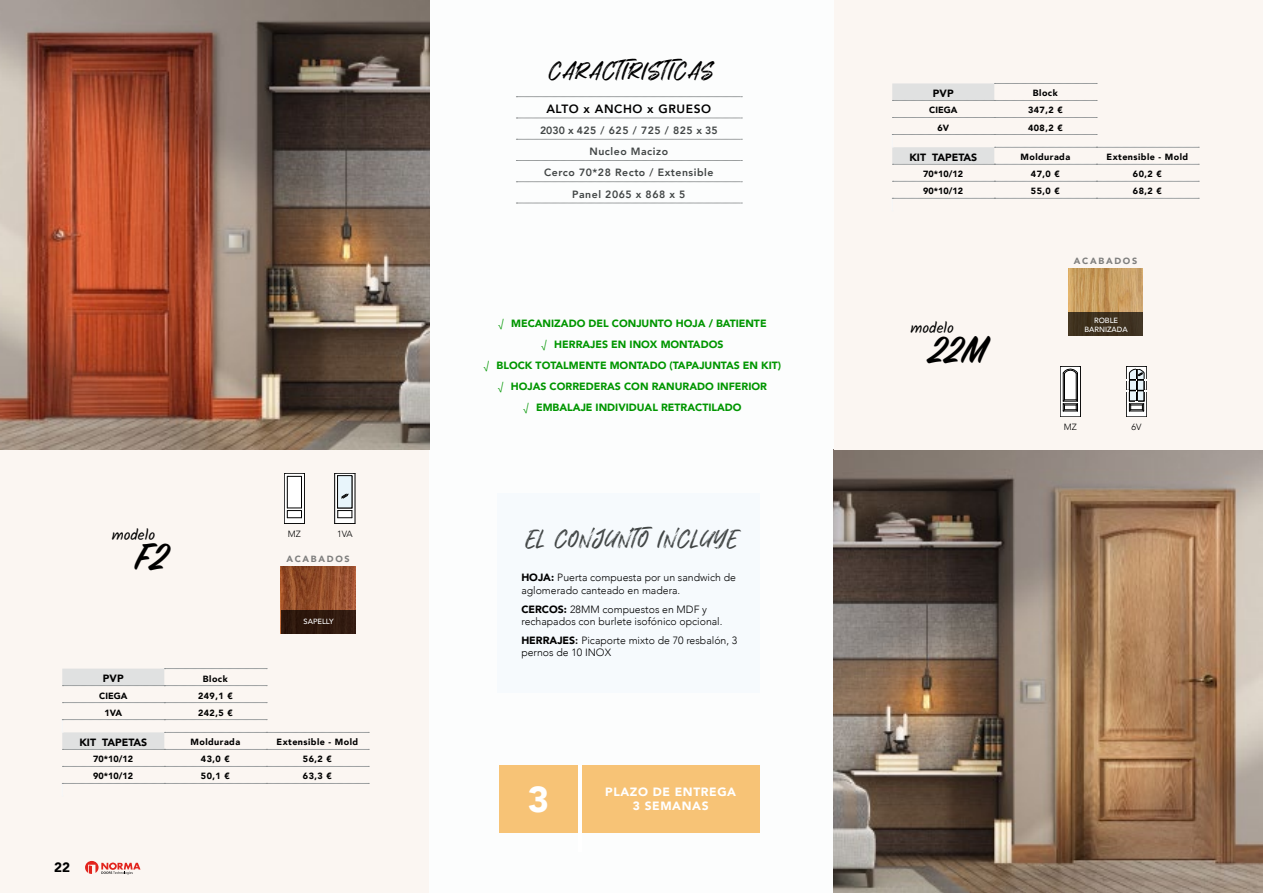
<style>
.page{position:relative;width:1263px;height:893px;background:#fff}
.page>*{position:absolute;margin:0;border:0;box-sizing:border-box;transform-origin:0 0}
.t1{font:600 42px "Sign Painter House Script";color:#000}
.t2{font:900 36px "Avenir";color:#fff}
.t3{font:25.5px "Hiatus";letter-spacing:.05em;color:#414545}
.t4{font:25.5px "Hiatus";letter-spacing:.06em;color:#000}
.t5{font:15px "Kalam";color:#000}
.t6{font:900 13.5px "Avenir";color:#000}
.t7{font:900 12px/14.4px "Avenir";letter-spacing:.05em;color:#fff;text-align:center}
.t8{font:800 12px "Avenir";letter-spacing:.05em;color:#000}
.t9{font:300 10.5px/12.6px "Avenir";color:#000}
.t10{font:900 10.5px/21px "Avenir";color:#009600;text-align:center}
.t11{font:800 10.5px/21.3px "Avenir";letter-spacing:.05em;color:#414545;text-align:center}
.t12{font:900 10.5px "Avenir";color:#000}
.t13{font:900 9px "Avenir";letter-spacing:.05em;color:#000}
.t14{font:900 9px "Avenir";letter-spacing:.19em;color:#7e7e7d}
.t15{font:300 9px "Avenir";color:#000}
.t16{font:500 7.5px/9px "Avenir";color:#fff;text-align:center}
.s1{font-weight:400}
.s2{font-weight:900}
.s3{font-weight:800}
</style>
<div class="page">
<div style="left:0;top:449px;width:429px;height:444px;background:#fbf6f2"></div>
<div style="left:429px;top:0;width:404px;height:893px;background:#f9fbfb"></div>
<img style="left:833px;top:449px;width:430px;height:444px">
<svg style="left:85px;top:861px;width:55px;height:14px"></svg>
<img style="left:281px;top:566px;width:74px;height:68px">
<div style="left:834px;top:0;width:429px;height:449px;background:#fbf6f2"></div>
<img style="left:0;top:0;width:429px;height:449px">
<svg style="left:62px;top:766px;width:307px;height:1px"></svg>
<svg style="left:62px;top:783px;width:307px;height:1px"></svg>
<svg style="left:62px;top:668px;width:307px;height:82px"></svg>
<svg style="left:516px;top:160px;width:226px;height:1px"></svg>
<svg style="left:516px;top:181px;width:226px;height:1px"></svg>
<svg style="left:516px;top:203px;width:226px;height:1px"></svg>
<svg style="left:516px;top:96px;width:226px;height:1px"></svg>
<svg style="left:516px;top:118px;width:226px;height:1px"></svg>
<svg style="left:516px;top:139px;width:226px;height:1px"></svg>
<div style="left:499px;top:765px;width:261px;height:68px;background:#f7c376"></div>
<hr style="left:578px;top:765px;width:3px;height:86px;background:#fff">
<div style="left:281px;top:610px;width:74px;height:23px;background:#2e180d"></div>
<img style="left:1068px;top:268px;width:75px;height:68px">
<div style="left:1068px;top:312px;width:75px;height:23px;background:#3f3220"></div>
<svg style="left:892px;top:181px;width:307px;height:1px"></svg>
<svg style="left:892px;top:198px;width:307px;height:1px"></svg>
<svg style="left:892px;top:83px;width:307px;height:82px"></svg>
<svg style="left:335px;top:477px;width:20px;height:31px"></svg>
<hr style="left:352px;top:476px;width:1px;height:32px;background:#000">
<hr style="left:355px;top:473px;width:1px;height:51px;background:#000">
<hr style="left:334px;top:473px;width:1px;height:51px;background:#000">
<svg style="left:335px;top:473px;width:20px;height:4px"></svg>
<svg style="left:335px;top:508px;width:20px;height:16px"></svg>
<div style="left:338px;top:476px;width:14px;height:32px;background:#e8f5fb"></div>
<div style="left:337px;top:475px;width:15px;height:33px;border:1px solid #000"></div>
<svg style="left:341px;top:494px;width:8px;height:5px"></svg>
<div style="left:284px;top:473px;width:21px;height:51px;background:#fff"></div>
<hr style="left:287px;top:476px;width:1px;height:32px;background:#000">
<hr style="left:301px;top:476px;width:1px;height:32px;background:#000">
<hr style="left:304px;top:473px;width:1px;height:51px;background:#000">
<hr style="left:284px;top:473px;width:1px;height:51px;background:#000">
<svg style="left:284px;top:473px;width:21px;height:4px"></svg>
<svg style="left:284px;top:508px;width:21px;height:16px"></svg>
<hr style="left:1080px;top:366px;width:1px;height:51px;background:#000">
<svg style="left:1060px;top:366px;width:20px;height:51px"></svg>
<svg style="left:1126px;top:366px;width:21px;height:51px"></svg>
<h3 class="t5" style="left:112px;top:524px;width:45px">modelo</h3>
<h1 class="t1" style="left:136px;top:531px;width:33px">F2</h1>
<p class="t15" style="left:288px;top:528px;width:15px">MZ</p>
<p class="t15" style="left:337px;top:528px;width:17px">1VA</p>
<p class="t14" style="left:286px;top:551px;width:65px">ACABADOS</p>
<p class="t16" style="left:304px;top:617px;width:32px">SAPELLY</p>
<p class="t12" style="left:103px;top:670px;width:22px">PVP</p>
<p class="t13" style="left:203px;top:671px;width:26px">Block</p>
<p class="t13" style="left:99px;top:688px;width:30px">CIEGA</p>
<p class="t13" style="left:198px;top:688px;width:36px">249,1 €</p>
<p class="t13" style="left:104px;top:705px;width:19px">1VA</p>
<p class="t13" style="left:198px;top:705px;width:36px">242,5 €</p>
<p class="t12" style="left:79px;top:733px;width:69px">KIT TAPETAS</p>
<p class="t13" style="left:190px;top:734px;width:51px">Moldurada</p>
<p class="t13" style="left:277px;top:734px;width:83px">Extensible - Mold</p>
<p class="t13" style="left:93px;top:752px;width:41px">70*10/12</p>
<p class="t13" style="left:201px;top:752px;width:30px">43,0 €</p>
<p class="t13" style="left:303px;top:752px;width:30px">56,2 €</p>
<p class="t13" style="left:93px;top:769px;width:41px">90*10/12</p>
<p class="t13" style="left:201px;top:769px;width:30px">50,1 €</p>
<p class="t13" style="left:303px;top:769px;width:30px">63,3 €</p>
<p class="t6" style="left:54px;top:856px;width:17px">22</p>
<h3 class="t4" style="left:549px;top:59px;width:166px">CARACTIRISTICAS</h3>
<p class="t8" style="left:546px;top:100px;width:166px">ALTO x ANCHO x GRUESO</p>
<p class="t11" style="left:540px;top:120px;width:179px">2030 x 425 / 625 / 725 / 825 x 35<br>Nucleo Macizo<br>Cerco 70*28 Recto / Extensible<br>Panel 2065 x 868 x 5</p>
<p class="t10" style="left:484px;top:313px;width:299px"><span class="s1">√</span> MECANIZADO DEL CONJUNTO HOJA / BATIENTE<br><span class="s1">√</span> HERRAJES EN INOX MONTADOS<br><span class="s1">√</span> BLOCK TOTALMENTE MONTADO (TAPAJUNTAS EN KIT) <span class="s1">√</span> HOJAS CORREDERAS CON RANURADO INFERIOR<br><span class="s1">√</span> EMBALAJE INDIVIDUAL RETRACTILADO</p>
<h3 class="t3" style="left:526px;top:527px;width:213px">EL CONJUNTO INCLUYE</h3>
<p class="t9" style="left:521px;top:572px;width:216px"><span class="s2">HOJA:</span> Puerta compuesta por un sandwich de aglomerado canteado en madera.</p>
<p class="t9" style="left:521px;top:603px;width:203px"><span class="s2">CERCOS:</span> 28MM compuestos en MDF y rechapados con burlete isofónico opcional.</p>
<p class="t9" style="left:521px;top:634px;width:217px;line-height:12px"><span class="s2">HERRAJES</span><span class="s3">:</span> Picaporte mixto de 70 resbalón, 3 pernos de 10 INOX</p>
<h2 class="t2" style="left:528px;top:769px;width:23px">3</h2>
<p class="t7" style="left:605px;top:784px;width:133px">PLAZO DE ENTREGA<br>3 SEMANAS</p>
<p class="t12" style="left:933px;top:84px;width:22px">PVP</p>
<p class="t13" style="left:1033px;top:86px;width:26px">Block</p>
<p class="t13" style="left:929px;top:103px;width:30px">CIEGA</p>
<p class="t13" style="left:1028px;top:103px;width:36px">347,2 €</p>
<p class="t13" style="left:937px;top:120px;width:13px">6V</p>
<p class="t13" style="left:1028px;top:120px;width:36px">408,2 €</p>
<p class="t12" style="left:909px;top:148px;width:69px">KIT TAPETAS</p>
<p class="t13" style="left:1020px;top:149px;width:51px">Moldurada</p>
<p class="t13" style="left:1107px;top:149px;width:83px">Extensible - Mold</p>
<p class="t13" style="left:923px;top:166px;width:41px">70*10/12</p>
<p class="t13" style="left:1031px;top:166px;width:30px">47,0 €</p>
<p class="t13" style="left:1133px;top:166px;width:30px">60,2 €</p>
<p class="t13" style="left:923px;top:183px;width:41px">90*10/12</p>
<p class="t13" style="left:1031px;top:183px;width:30px">55,0 €</p>
<p class="t13" style="left:1133px;top:183px;width:30px">68,2 €</p>
<h3 class="t5" style="left:910px;top:317px;width:45px">modelo</h3>
<h1 class="t1" style="left:928px;top:324px;width:60px">22M</h1>
<p class="t14" style="left:1074px;top:253px;width:65px">ACABADOS</p>
<p class="t16" style="left:1084px;top:316px;width:45px">ROBLE<br>BARNIZADA</p>
<p class="t15" style="left:1064px;top:422px;width:15px">MZ</p>
<p class="t15" style="left:1131px;top:422px;width:12px">6V</p>
</div>
